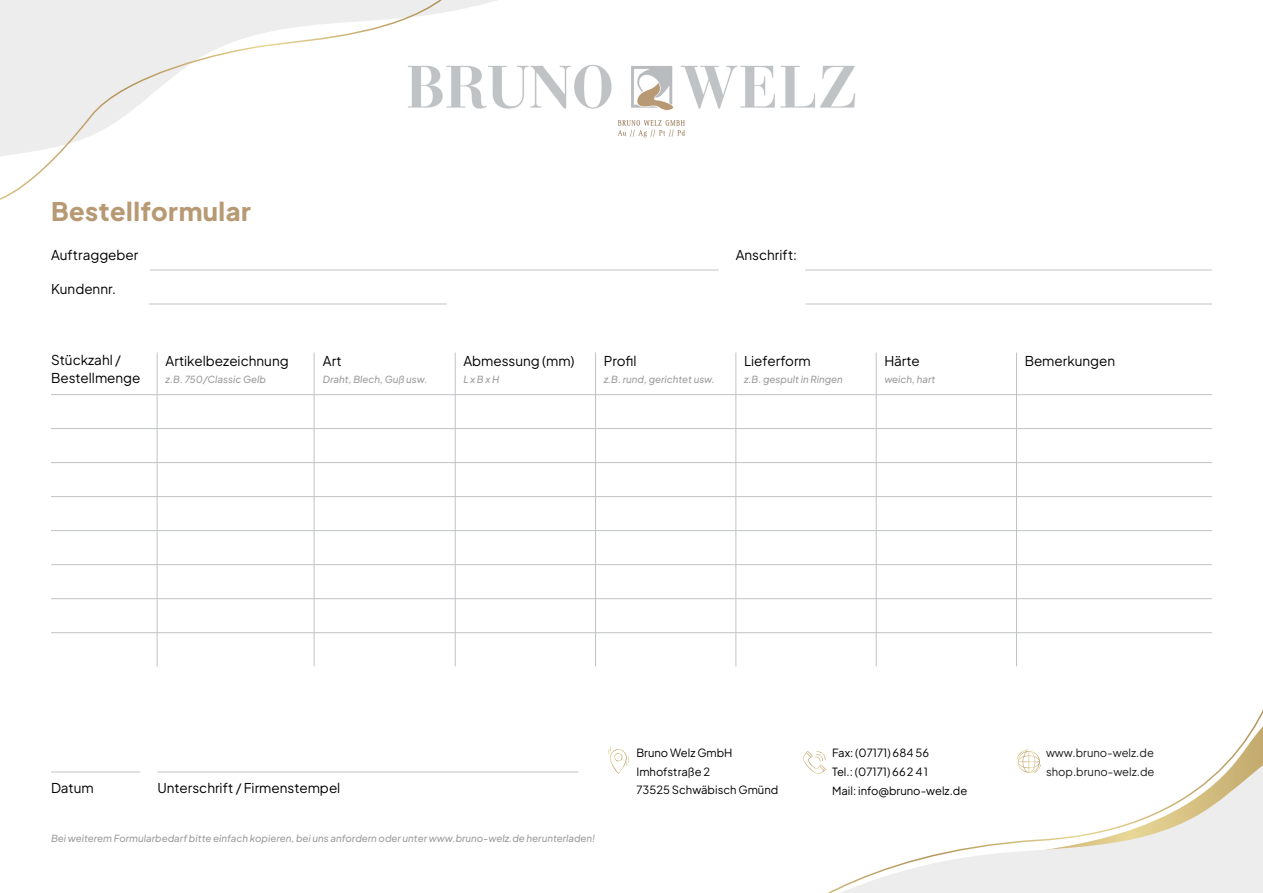
<style>
.page{position:relative;width:1263px;height:893px;background:#fff}
.page>*{position:absolute;margin:0;border:0;box-sizing:border-box;transform-origin:0 0}
.t1{font:800 25.5px "Plus Jakarta Sans";letter-spacing:.02em;color:#b79a74}
.t2{font:13.5px/18px "Plus Jakarta Sans";color:#000}
.t3{font:11.25px/18.8px "Plus Jakarta Sans";color:#000}
.t4{font:11.25px/18.8px "Plus Jakarta Sans";color:#1d1d1d}
.t5{font:italic 500 9.75px "Plus Jakarta Sans";color:#9d9d9c}
</style>
<div class="page">
<hr style="left:51px;top:772px;width:89px;height:1px;background:#c0c3c6">
<hr style="left:157px;top:772px;width:421px;height:1px;background:#c0c3c6">
<hr style="left:157px;top:352px;width:1px;height:314px;background:#c0c3c6">
<hr style="left:314px;top:352px;width:1px;height:314px;background:#c0c3c6">
<hr style="left:455px;top:352px;width:1px;height:314px;background:#c0c3c6">
<hr style="left:595px;top:352px;width:1px;height:314px;background:#c0c3c6">
<hr style="left:735px;top:352px;width:1px;height:314px;background:#c0c3c6">
<hr style="left:876px;top:352px;width:1px;height:314px;background:#c0c3c6">
<hr style="left:1016px;top:352px;width:1px;height:314px;background:#c0c3c6">
<hr style="left:51px;top:394px;width:1161px;height:1px;background:#c0c3c6">
<hr style="left:51px;top:428px;width:1161px;height:1px;background:#c0c3c6">
<hr style="left:51px;top:564px;width:1161px;height:1px;background:#c0c3c6">
<hr style="left:51px;top:496px;width:1161px;height:1px;background:#c0c3c6">
<hr style="left:51px;top:632px;width:1161px;height:1px;background:#c0c3c6">
<hr style="left:51px;top:462px;width:1161px;height:1px;background:#c0c3c6">
<hr style="left:51px;top:598px;width:1161px;height:1px;background:#c0c3c6">
<hr style="left:51px;top:530px;width:1161px;height:1px;background:#c0c3c6">
<hr style="left:150px;top:270px;width:569px;height:1px;background:#c0c3c6">
<hr style="left:149px;top:304px;width:297px;height:1px;background:#c0c3c6">
<hr style="left:805px;top:270px;width:407px;height:1px;background:#c0c3c6">
<hr style="left:805px;top:304px;width:407px;height:1px;background:#c0c3c6">
<svg style="left:828px;top:653px;width:435px;height:240px"></svg>
<svg style="left:0;top:0;width:455px;height:200px"></svg>
<img style="left:407px;top:64px;width:449px;height:79px">
<svg style="left:803px;top:751px;width:23px;height:23px"></svg>
<svg style="left:608px;top:746px;width:21px;height:28px"></svg>
<svg style="left:1017px;top:749px;width:24px;height:24px"></svg>
<h1 class="t1" style="left:51px;top:190px;width:201px">Bestellformular</h1>
<h2 class="t2" style="left:51px;top:245px;width:89px">Auftraggeber</h2>
<h2 class="t2" style="left:51px;top:279px;width:66px">Kundennr.</h2>
<h2 class="t2" style="left:51px;top:350px;width:91px">Stückzahl /<br>Bestellmenge</h2>
<h2 class="t2" style="left:166px;top:351px;width:125px">Artikelbezeichnung</h2>
<p class="t5" style="left:166px;top:371px;width:102px">z.B. 750/Classic Gelb</p>
<h2 class="t2" style="left:323px;top:351px;width:20px">Art</h2>
<p class="t5" style="left:323px;top:371px;width:106px">Draht, Blech, Guß usw.</p>
<h2 class="t2" style="left:736px;top:245px;width:63px">Anschrift:</h2>
<h2 class="t2" style="left:463px;top:351px;width:113px">Abmessung (mm)</h2>
<p class="t5" style="left:463px;top:371px;width:37px">L x B x H</p>
<h2 class="t2" style="left:604px;top:351px;width:34px">Profil</h2>
<p class="t5" style="left:604px;top:371px;width:113px">z.B. rund, gerichtet usw.</p>
<h2 class="t2" style="left:744px;top:351px;width:68px">Lieferform</h2>
<p class="t5" style="left:744px;top:371px;width:100px">z.B. gespult in Ringen</p>
<h2 class="t2" style="left:884px;top:351px;width:37px">Härte</h2>
<p class="t5" style="left:884px;top:371px;width:53px">weich, hart</p>
<h2 class="t2" style="left:1025px;top:351px;width:92px">Bemerkungen</h2>
<h2 class="t2" style="left:51px;top:778px;width:44px">Datum</h2>
<h2 class="t2" style="left:157px;top:778px;width:185px">Unterschrift / Firmenstempel</h2>
<p class="t5" style="left:51px;top:830px;width:546px">Bei weiterem Formularbedarf bitte einfach kopieren, bei uns anfordern oder unter www.bruno-welz.de herunterladen!</p>
<p class="t3" style="left:636px;top:742px;width:143px">Bruno Welz GmbH<br>Imhofstraße 2<br>73525 Schwäbisch Gmünd</p>
<p class="t4" style="left:1046px;top:742px;width:110px">www.bruno-welz.de shop.bruno-welz.de</p>
<p class="t3" style="left:832px;top:743px;width:137px">Fax: (07171) 684 56<br>Tel.: (07171) 662 41<br>Mail: info@bruno-welz.de</p>
</div>
